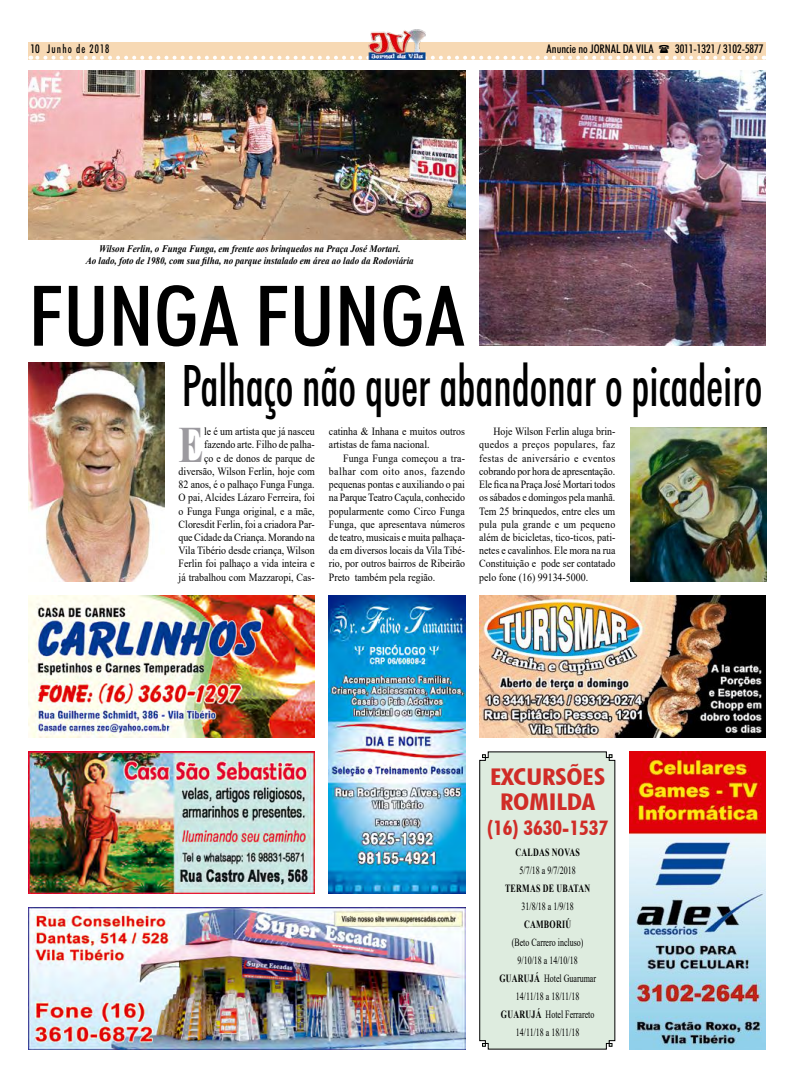
<style>
.page{position:relative;width:794px;height:1078px;background:#fff}
.page>*{position:absolute;margin:0;border:0;box-sizing:border-box;transform-origin:0 0}
.t1{font:500 condensed 83.8px "Futura BT";color:#000;scale:1.09 1}
.t2{font:500 condensed 57.5px "Futura BT";color:#000;scale:.8 1}
.t3{font:700 50.9px "Times New Roman";color:#9c9a9f;scale:.75 1}
.t4{font:700 condensed 23px/25px "Futura BT";color:#d02c27;text-align:center;scale:1.25 1}
.t5{font:700 condensed 20px "Futura BT";color:#d02c27;scale:1.1 1}
.t6{font:500 condensed 12px "Futura BT";color:#000}
.t7{font:500 condensed 12px "Futura BT";letter-spacing:.1em;color:#000}
.t8{font:11px/13.2px "Times New Roman";color:#000;text-align:justify;scale:.9 1}
.t9{font:11px/18px "Times New Roman";color:#000;text-align:center;scale:.72 1}
.t10{font:700 11px "Times New Roman";letter-spacing:.035em;color:#000;scale:.72 1}
.t11{font:italic 700 10px/12px "Times New Roman";color:#000;text-align:center;scale:.9 1}
.s1{font-weight:700}
</style>
<div class="page">
<div style="left:28px;top:43px;width:737px;height:17px;background:#f7d9b4"></div>
<img style="left:369px;top:29px;width:56px;height:16px">
<img style="left:479px;top:71px;width:286px;height:274px">
<img style="left:28px;top:71px;width:437px;height:169px">
<img style="left:28px;top:907px;width:437px;height:142px">
<img style="left:28px;top:595px;width:287px;height:142px">
<img style="left:479px;top:595px;width:286px;height:142px">
<img style="left:329px;top:595px;width:136px;height:298px">
<img style="left:28px;top:751px;width:287px;height:142px">
<img style="left:630px;top:427px;width:136px;height:154px">
<img style="left:28px;top:362px;width:136px;height:219px">
<img style="left:629px;top:751px;width:136px;height:298px">
<div style="left:479px;top:751px;width:137px;height:298px;background:#deecdf"></div>
<svg style="left:30px;top:45px;width:725px;height:15px"></svg>
<p class="t7" style="left:30px;top:42px;width:80px">10 Junho de 2018</p>
<p class="t6" style="left:546px;top:42px;width:109px">Anuncie no JORNAL DA VILA</p>
<p class="t6" style="left:675px;top:42px;width:90px">3011-1321 / 3102-5877</p>
<p class="t11" style="left:86px;top:242px;width:366px">Wilson Ferlin, o Funga Funga, em frente aos brinquedos na Praça José Mortari.<br>Ao lado, foto de 1980, com sua filha, no parque instalado em área ao lado da Rodoviária</p>
<h1 class="t1" style="left:28px;top:265px;width:402px">FUNGA FUNGA</h1>
<h2 class="t2" style="left:182px;top:350px;width:727px">Palhaço não quer abandonar o picadeiro</h2>
<p class="t8" style="left:179px;top:424px;width:153px;text-align:right">le é um artista que já nasceu fazendo arte. Filho de palha-<br>ço e de donos de parque de diversão, Wilson Ferlin, hoje com<br>82 anos, é o palhaço Funga Funga.<br>O pai, Alcides Lázaro Ferreira, foi o Funga Funga original, e a mãe,<br>Cloresdit Ferlin, foi a criadora Par&shy;que Cidade da Criança. Morando na<br>Vila Tibério desde criança, Wilson<br>Ferlin foi palhaço a vida inteira e já trabalhou com Mazzaropi, Cas-</p>
<p class="t8" style="left:329px;top:424px;width:153px">catinha &amp; Inhana e muitos outros artistas de fama nacional.</p>
<h3 class="t3" style="left:179px;top:408px;width:35px">E</h3>
<p class="t8" style="left:329px;top:451px;width:153px;text-indent:14px">Funga Funga começou a tra&shy;balhar com oito anos, fazendo pequenas pontas e auxiliando o pai na Parque Teatro Caçula, conhecido popularmente como Circo Funga Funga, que apresentava números de teatro, musicais e muita palhaça&shy;da em diversos locais da Vila Tibé&shy;rio, por outros bairros de Ribeirão Preto também pela região.</p>
<p class="t8" style="left:479px;top:424px;width:153px;text-indent:14px">Hoje Wilson Ferlin aluga brin&shy;quedos a preços populares, faz festas de aniversário e eventos cobrando por hora de apresentação.<br>Ele fica na Praça José Mortari todos os sábados e domingos pela manhã.<br>Tem 25 brinquedos, entre eles um pula pula grande e um pequeno além de bicicletas, tico-ticos, pati&shy;netes e cavalinhos. Ele mora na rua Constituição e pode ser contatado pelo fone (16) 99134-5000.</p>
<h3 class="t4" style="left:490px;top:764px;width:93px">EXCURSÕES<br>ROMILDA</h3>
<h3 class="t5" style="left:487px;top:815px;width:112px">(16) 3630-1537</h3>
<p class="t10" style="left:515px;top:844px;width:91px">CALDAS NOVAS</p>
<p class="t9" style="left:519px;top:860px;width:80px">5/7/18 a 9/7/2018</p>
<p class="t10" style="left:505px;top:880px;width:120px">TERMAS DE UBATAN</p>
<p class="t9" style="left:521px;top:896px;width:74px">31/8/18 a 1/9/18</p>
<p class="t10" style="left:524px;top:916px;width:67px">CAMBORIÚ</p>
<p class="t9" style="left:499px;top:932px;width:136px">(Beto Carrero incluso)<br>9/10/18 a 14/10/18<br><span class="s1">GUARUJÁ</span> Hotel Guarumar<br>14/11/18 a 18/11/18<br><span class="s1">GUARUJÁ</span> Hotel Ferrareto<br>14/11/18 a 18/11/18</p>
</div>
